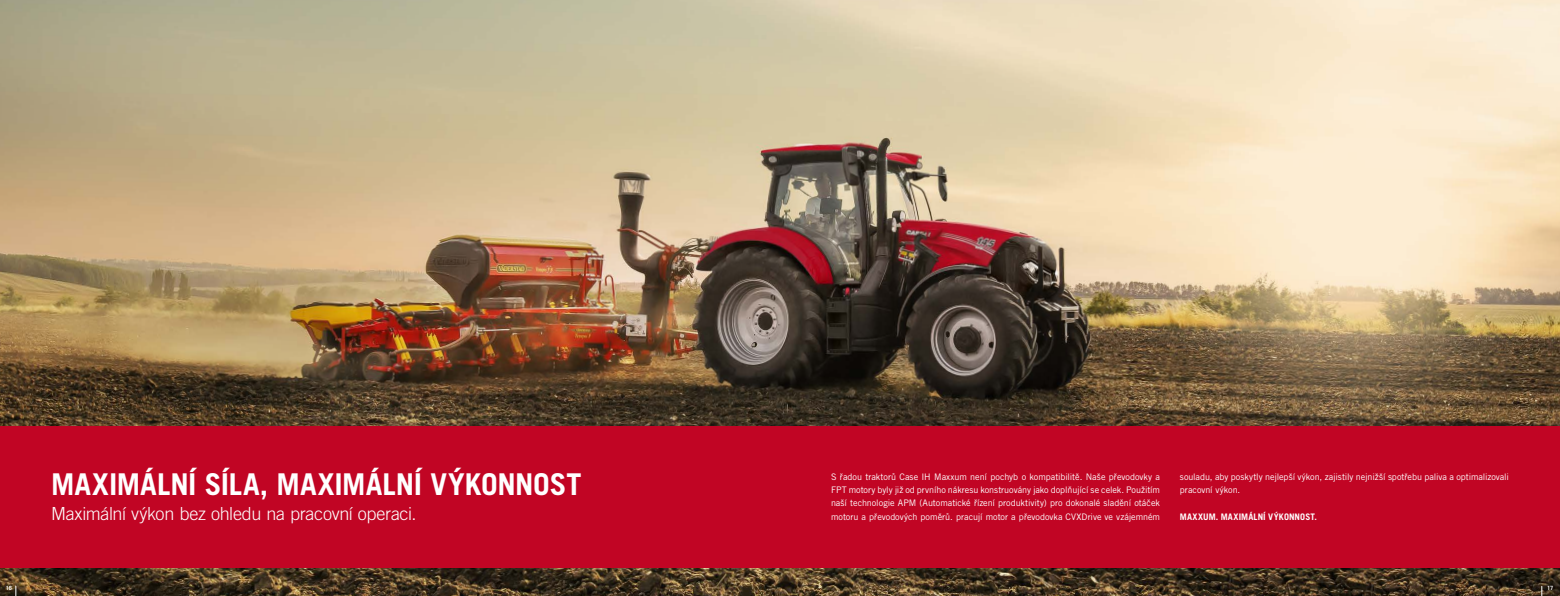
<style>
.page{position:relative;width:1560px;height:596px;background:#fff}
.page>*{position:absolute;margin:0;border:0;box-sizing:border-box;transform-origin:0 0}
.t1{font:700 30px "Trade Gothic LT Pro";letter-spacing:.005em;color:#fff}
.t2{font:300 18px "Trade Gothic LT Pro";letter-spacing:-.015em;color:#fff}
.t3{font:9px/13px "Trade Gothic LT Pro";letter-spacing:-.005em;color:#fff;text-align:justify}
.t4{font:700 9px "Trade Gothic LT Pro";letter-spacing:.02em;color:#fff}
.t5{font:700 5.8px "Trade Gothic LT Pro";color:#fff}
</style>
<div class="page">
<img style="left:0;top:0;width:1559px;height:595px">
<div style="left:0;top:425px;width:1559px;height:142px;background:#c10524"></div>
<h1 class="t1" style="left:51px;top:466px;width:532px">MAXIMÁLNÍ SÍLA, MAXIMÁLNÍ VÝKONNOST</h1>
<h2 class="t2" style="left:51px;top:502px;width:367px">Maximální výkon bez ohledu na pracovní operaci.</h2>
<p class="t3" style="left:831px;top:470px;width:330px">S řadou traktorů Case IH Maxxum není pochyb o kompatibilitě. Naše převodovky a FPT motory byly již od prvního nákresu konstruovány jako doplňující se celek. Použitím naší technologie APM (Automatické řízení produktivity) pro dokonalé sladění otáček motoru a převodových poměrů. pracují motor a převodovka CVXDrive ve vzájemném</p>
<p class="t3" style="left:1179px;top:470px;width:330px">souladu, aby poskytly nejlepší výkon, zajistily nejnižší spotřebu paliva a optimalizovali pracovní výkon.</p>
<p class="t4" style="left:1179px;top:510px;width:139px">MAXXUM. MAXIMÁLNÍ VÝKONNOST.</p>
<p class="t5" style="left:6px;top:584px;width:8px">16</p>
<p class="t5" style="left:1546px;top:584px;width:8px">17</p>
</div>
